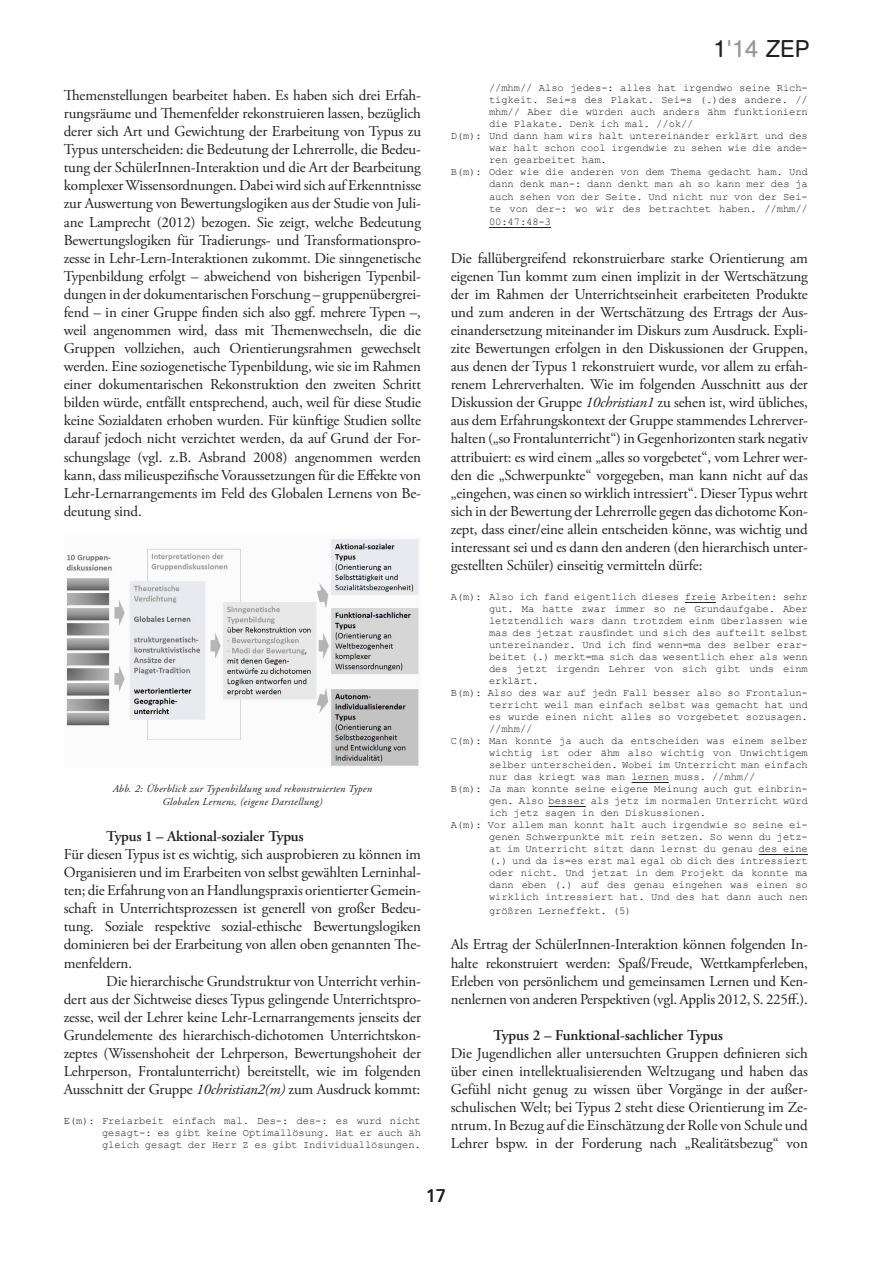
<style>
.page{position:relative;width:893px;height:1263px;background:#fff}
.page>*{position:absolute;margin:0;border:0;box-sizing:border-box;transform-origin:0 0}
.t1{font:24px "AG Book Rounded";color:#231f20}
.t2{font:18px "Zurich BT";color:#231f20}
.Themen_Grund{font:15px/18px "Adobe Garamond Pro";letter-spacing:-.01em;color:#231f20;text-align:justify}
.Themen_Zwischenübers{font:600 15px "Adobe Garamond Pro";letter-spacing:-.01em;color:#231f20}
.Themen_Grund-2{font:10.5px/12px "Courier New";letter-spacing:-.01em;color:#231f20;text-align:justify}
.Bildunterschriften{font:italic 10.5px/13.5px "Adobe Garamond Pro";letter-spacing:.025em;color:#231f20;text-align:center}
.s1{font-style:italic}
.s2{color:#939598}
</style>
<div class="page">
<hr style="left:489px;top:227px;width:62px;height:1px;background:#231f20">
<hr style="left:685px;top:602px;width:31px;height:1px;background:#231f20">
<hr style="left:631px;top:782px;width:38px;height:1px;background:#231f20">
<hr style="left:549px;top:806px;width:37px;height:1px;background:#231f20">
<hr style="left:759px;top:854px;width:49px;height:1px;background:#231f20">
<img style="left:66px;top:539px;width:353px;height:227px">
<p class="Themen_Grund" style="left:64px;top:87px;width:359px">Themenstellungen bearbeitet haben. Es haben sich drei Erfah&shy;rungsräume und Themenfelder rekonstruieren lassen, bezüglich derer sich Art und Gewichtung der Erarbeitung von Typus zu Typus unterscheiden: die Bedeutung der Lehrerrolle, die Bedeu&shy;tung der SchülerInnen-Interaktion und die Art der Bearbeitung komplexer Wissensordnungen. Dabei wird sich auf Erkenntnisse zur Auswertung von Bewertungslogiken aus der Studie von Juli&shy;ane Lamprecht (2012) bezogen. Sie zeigt, welche Bedeutung Bewertungslogiken für Tradierungs- und Transformationspro&shy;zesse in Lehr-Lern-Interaktionen zukommt. Die sinngenetische Typenbildung erfolgt – abweichend von bisherigen Typenbil&shy;dungen in der dokumentarischen Forschung – gruppenübergrei&shy;fend – in einer Gruppe finden sich also ggf. mehrere Typen –, weil angenommen wird, dass mit Themenwechseln, die die Gruppen vollziehen, auch Orientierungsrahmen gewechselt werden. Eine soziogenetische Typenbildung, wie sie im Rahmen einer dokumentarischen Rekonstruktion den zweiten Schritt bilden würde, entfällt entsprechend, auch, weil für diese Studie keine Sozialdaten erhoben wurden. Für künftige Studien sollte darauf jedoch nicht verzichtet werden, da auf Grund der For&shy;schungslage (vgl. z.B. Asbrand 2008) angenommen werden kann, dass milieuspezifische Voraussetzungen für die Effekte von Lehr-Lernarrangements im Feld des Globalen Lernens von Be&shy;deutung sind.</p>
<p class="Bildunterschriften" style="left:113px;top:782px;width:261px">Abb. 2: Überblick zur Typenbildung und rekonstruierten Typen<br>Globalen Lernens, (eigene Darstellung)</p>
<p class="Themen_Zwischenübers" style="left:106px;top:828px;width:199px">Typus 1 – Aktional-sozialer Typus</p>
<p class="Themen_Grund" style="left:64px;top:846px;width:359px">Für diesen Typus ist es wichtig, sich ausprobieren zu können im Organisieren und im Erarbeiten von selbst gewählten Lerninhal&shy;ten; die Erfahrung von an Handlungspraxis orientierter Gemein&shy;schaft in Unterrichtsprozessen ist generell von großer Bedeu&shy;tung. Soziale respektive sozial-ethische Bewertungslogiken dominieren bei der Erarbeitung von allen oben genannten The&shy;menfeldern.</p>
<p class="Themen_Grund" style="left:64px;top:972px;width:359px;text-indent:43px">Die hierarchische Grundstruktur von Unterricht verhin&shy;dert aus der Sichtweise dieses Typus gelingende Unterrichtspro&shy;zesse, weil der Lehrer keine Lehr-Lernarrangements jenseits der Grundelemente des hierarchisch-dichotomen Unterrichtskon&shy;zeptes (Wissenshoheit der Lehrperson, Bewertungshoheit der Lehrperson, Frontalunterricht) bereitstellt, wie im folgenden Ausschnitt der Gruppe <span class="s1">10christian2(m)</span> zum Ausdruck kommt:</p>
<p class="Themen_Grund-2" style="left:102px;top:1114px;width:320px;text-indent:-38px">E(m): Freiarbeit einfach mal. Des-: des-: es wurd nicht gesagt-: es gibt keine Optimallösung. Hat er auch äh gleich gesagt der Herr Z es gibt Individuallösungen.</p>
<h1 class="t1" style="left:713px;top:35px;width:97px">1<span class="s2">'14</span> ZEP</h1>
<p class="Themen_Grund-2" style="left:489px;top:82px;width:320px">//mhm// Also jedes-: alles hat irgendwo seine Rich&shy;tigkeit. Sei=s des Plakat. Sei=s (.)des andere. // mhm// Aber die würden auch anders ähm funktioniern die Plakate. Denk ich mal. //ok//</p>
<p class="Themen_Grund-2" style="left:489px;top:130px;width:320px;text-indent:-38px">D(m): Und dann ham wirs halt untereinander erklärt und des war halt schon cool irgendwie zu sehen wie die ande&shy;ren gearbeitet ham.</p>
<p class="Themen_Grund-2" style="left:489px;top:166px;width:320px;text-indent:-38px">B(m): Oder wie die anderen von dem Thema gedacht ham. Und dann denk man-: dann denkt man ah so kann mer des ja auch sehen von der Seite. Und nicht nur von der Sei&shy;te von der-: wo wir des betrachtet haben. //mhm//</p>
<p class="Themen_Grund-2" style="left:489px;top:215px;width:64px">00:47:48-3</p>
<p class="Themen_Grund" style="left:451px;top:249px;width:359px">Die fallübergreifend rekonstruierbare starke Orientierung am eigenen Tun kommt zum einen implizit in der Wertschätzung der im Rahmen der Unterrichtseinheit erarbeiteten Produkte und zum anderen in der Wertschätzung des Ertrags der Aus&shy;einandersetzung miteinander im Diskurs zum Ausdruck. Expli&shy;zite Bewertungen erfolgen in den Diskussionen der Gruppen, aus denen der Typus 1 rekonstruiert wurde, vor allem zu erfah&shy;renem Lehrerverhalten. Wie im folgenden Ausschnitt aus der Diskussion der Gruppe <span class="s1">10christian1</span> zu sehen ist, wird übliches, aus dem Erfahrungskontext der Gruppe stammendes Lehrerver&shy;halten („so Frontalunterricht“) in Gegenhorizonten stark negativ attribuiert: es wird einem „alles so vorgebetet“, vom Lehrer wer&shy;den die „Schwerpunkte“ vorgegeben, man kann nicht auf das „eingehen, was einen so wirklich intressiert“. Dieser Typus wehrt sich in der Bewertung der Lehrerrolle gegen das dichotome Kon&shy;zept, dass einer/eine allein entscheiden könne, was wichtig und interessant sei und es dann den anderen (den hierarchisch unter&shy;gestellten Schüler) einseitig vermitteln dürfe:</p>
<p class="Themen_Grund-2" style="left:489px;top:590px;width:320px;text-indent:-38px">A(m): Also ich fand eigentlich dieses freie Arbeiten: sehr gut. Ma hatte zwar immer so ne Grundaufgabe. Aber letztendlich wars dann trotzdem einm überlassen wie mas des jetzat rausfindet und sich des aufteilt selbst untereinander. Und ich find wenn=ma des selber erar&shy;beitet (.) merkt=ma sich das wesentlich eher als wenn des jetzt irgendn Lehrer von sich gibt unds einm erklärt.</p>
<p class="Themen_Grund-2" style="left:489px;top:686px;width:320px;text-indent:-38px">B(m): Also des war auf jedn Fall besser also so Frontalun&shy;terricht weil man einfach selbst was gemacht hat und es wurde einen nicht alles so vorgebetet sozusagen. //mhm//</p>
<p class="Themen_Grund-2" style="left:489px;top:734px;width:320px;text-indent:-38px">C(m): Man konnte ja auch da entscheiden was einem selber wichtig ist oder ähm also wichtig von Unwichtigem selber unterscheiden. Wobei im Unterricht man einfach nur das kriegt was man lernen muss. //mhm//</p>
<p class="Themen_Grund-2" style="left:489px;top:782px;width:320px;text-indent:-38px">B(m): Ja man konnte seine eigene Meinung auch gut einbrin&shy;gen. Also besser als jetz im normalen Unterricht würd ich jetz sagen in den Diskussionen.</p>
<p class="Themen_Grund-2" style="left:489px;top:818px;width:320px;text-indent:-38px">A(m): Vor allem man konnt halt auch irgendwie so seine ei&shy;genen Schwerpunkte mit rein setzen. So wenn du jetz&shy;at im Unterricht sitzt dann lernst du genau des eine (.) und da is=es erst mal egal ob dich des intressiert oder nicht. Und jetzat in dem Projekt da konnte ma dann eben (.) auf des genau eingehen was einen so wirklich intressiert hat. Und des hat dann auch nen</p>
<p class="Themen_Grund-2" style="left:489px;top:904px;width:144px">größren Lerneffekt. (5)</p>
<p class="Themen_Grund" style="left:451px;top:936px;width:359px">Als Ertrag der SchülerInnen-Interaktion können folgenden In&shy;halte rekonstruiert werden: Spaß/Freude, Wettkampferleben, Erleben von persönlichem und gemeinsamen Lernen und Ken&shy;nenlernen von anderen Perspektiven (vgl. Applis 2012, S. 225ff.).</p>
<p class="Themen_Zwischenübers" style="left:493px;top:1026px;width:231px">Typus 2 – Funktional-sachlicher Typus</p>
<p class="Themen_Grund" style="left:451px;top:1045px;width:359px">Die Jugendlichen aller untersuchten Gruppen definieren sich über einen intellektualisierenden Weltzugang und haben das Gefühl nicht genug zu wissen über Vorgänge in der außer&shy;schulischen Welt; bei Typus 2 steht diese Orientierung im Ze&shy;ntrum. In Bezug auf die Einschätzung der Rolle von Schule und Lehrer bspw. in der Forderung nach „Realitätsbezug“ von</p>
<p class="t2" style="left:426px;top:1184px;width:21px">17</p>
</div>
